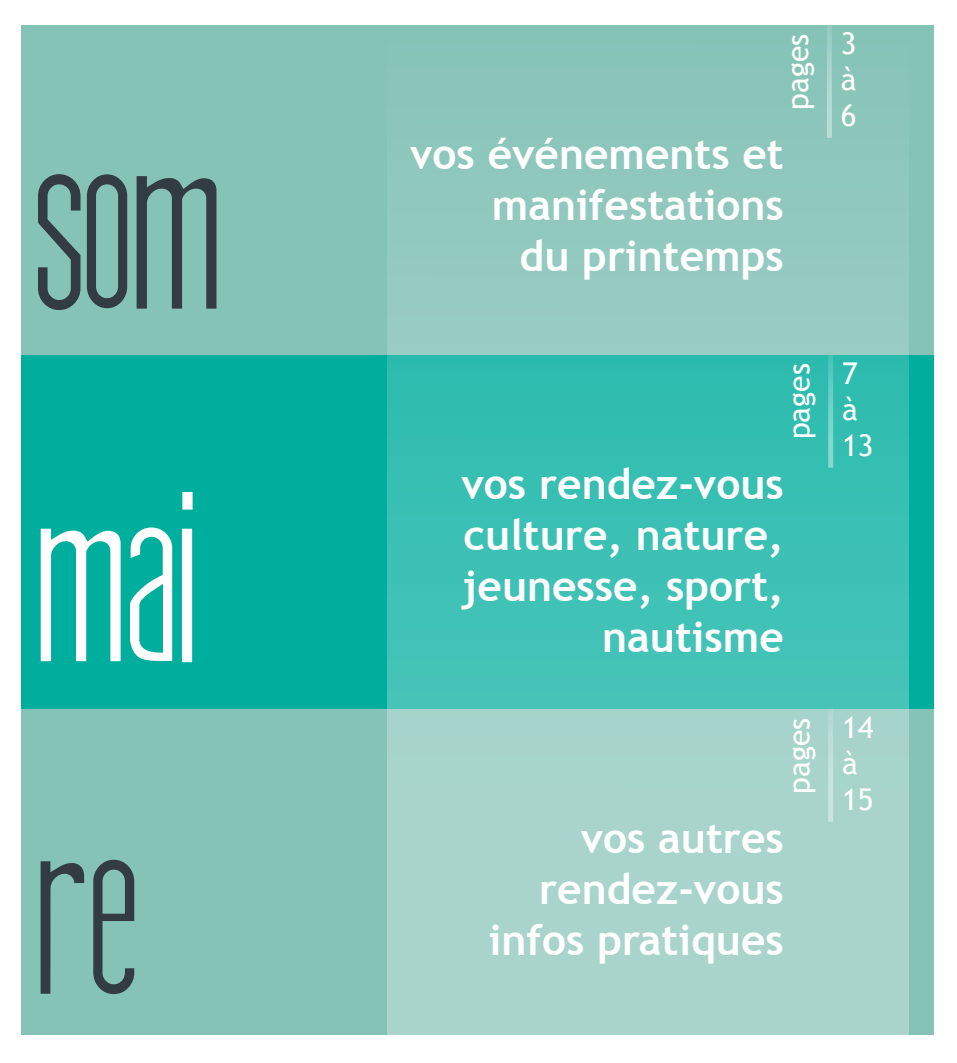
<style>
.page{position:relative;width:957px;height:1063px;background:#fff}
.page>*{position:absolute;margin:0;border:0;box-sizing:border-box;transform-origin:0 0}
.t1{font:225px "Thin Design";color:#333c42}
.t2{font:225px "Thin Design";color:#fff}
.t3{font:700 42.5px/51px "Trebuchet MS";color:#fff;text-align:right}
.t4{font:30px/36px "Trebuchet MS";color:#fff}
</style>
<div class="page">
<div style="left:21px;top:705px;width:913px;height:330px;background:#85c3b7"></div>
<div style="left:21px;top:354px;width:913px;height:355px;background:#00ae9e"></div>
<div style="left:21px;top:25px;width:913px;height:329px;background:#85c3b7"></div>
<svg style="left:387px;top:123px;width:522px;height:912px"></svg>
<svg style="left:827px;top:25px;width:5px;height:113px"></svg>
<svg style="left:828px;top:354px;width:5px;height:114px"></svg>
<svg style="left:828px;top:709px;width:5px;height:113px"></svg>
<h1 class="t1" style="left:35px;top:119px;width:188px">som</h1>
<h1 class="t2" style="left:35px;top:472px;width:164px">mai</h1>
<h1 class="t1" style="left:35px;top:805px;width:105px">re</h1>
<p class="t3" style="left:410px;top:129px;width:375px">vos événements et manifestations<br>du printemps</p>
<p class="t4" style="left:780px;top:110px;width:78px;rotate:-90deg">pages</p>
<p class="t4" style="left:841px;top:26px;width:17px;text-align:justify">3 à 6</p>
<p class="t3" style="left:461px;top:458px;width:324px">vos rendez-vous culture, nature, jeunesse, sport, nautisme</p>
<p class="t4" style="left:781px;top:439px;width:78px;rotate:-90deg">pages</p>
<p class="t4" style="left:842px;top:356px;width:33px">7 à<br>13</p>
<p class="t3" style="left:489px;top:812px;width:297px">vos autres rendez-vous infos pratiques</p>
<p class="t4" style="left:781px;top:794px;width:78px;rotate:-90deg">pages</p>
<p class="t4" style="left:842px;top:710px;width:33px">14 à<br>15</p>
</div>
